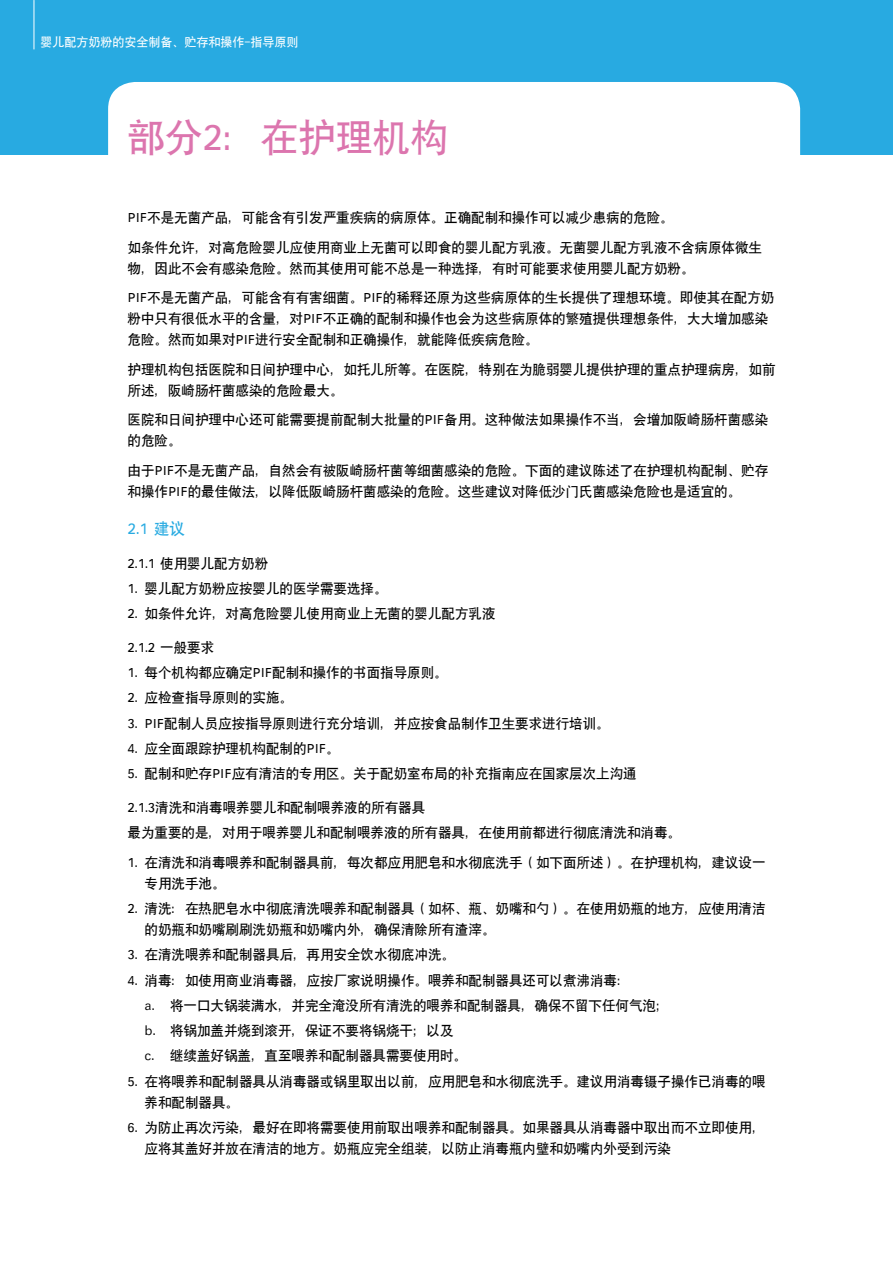
<style>
.page{position:relative;width:893px;height:1263px;background:#fff}
.page>*{position:absolute;margin:0;border:0;box-sizing:border-box;transform-origin:0 0}
.t1{font:37.5px "SIL Hei Med Jian";color:#dc75ae}
.t2{font:15.75px "SIL Hei Med Jian";color:#28aae1}
.t3{font:13.5px/21px "SIL Hei Med Jian";color:#000}
.t4{font:12px "SIL Hei Med Jian";color:#fff}
</style>
<div class="page">
<div style="left:0;top:0;width:893px;height:154px;background:#28aae1"></div>
<hr style="left:34px;top:0;width:1px;height:49px;background:#fff">
<div style="left:108px;top:82px;width:692px;height:107px;background:#fff;border-radius:27px"></div>
<p class="t4" style="left:41px;top:34px;width:259px">婴儿配方奶粉的安全制备、贮存和操作-指导原则</p>
<h1 class="t1" style="left:128px;top:113px;width:322px">部分2：在护理机构</h1>
<p class="t3" style="left:128px;top:202px;width:636px;line-height:29.5px">PIF不是无菌产品，可能含有引发严重疾病的病原体。正确配制和操作可以减少患病的危险。<br>如条件允许，对高危险婴儿应使用商业上无菌可以即食的婴儿配方乳液。无菌婴儿配方乳液不含病原体微生</p>
<p class="t3" style="left:128px;top:252px;width:648px;line-height:29.5px">物，因此不会有感染危险。然而其使用可能不总是一种选择，有时可能要求使用婴儿配方奶粉。<br>PIF不是无菌产品，可能含有有害细菌。PIF的稀释还原为这些病原体的生长提供了理想环境。即使其在配方奶</p>
<p class="t3" style="left:128px;top:307px;width:642px">粉中只有很低水平的含量，对PIF不正确的配制和操作也会为这些病原体的繁殖提供理想条件，大大增加感染危险。然而如果对PIF进行安全配制和正确操作，就能降低疾病危险。</p>
<p class="t3" style="left:128px;top:358px;width:650px">护理机构包括医院和日间护理中心，如托儿所等。在医院，特别在为脆弱婴儿提供护理的重点护理病房，如前所述，阪崎肠杆菌感染的危险最大。</p>
<p class="t3" style="left:128px;top:408px;width:642px">医院和日间护理中心还可能需要提前配制大批量的PIF备用。这种做法如果操作不当，会增加阪崎肠杆菌感染的危险。</p>
<p class="t3" style="left:128px;top:459px;width:642px">由于PIF不是无菌产品，自然会有被阪崎肠杆菌等细菌感染的危险。下面的建议陈述了在护理机构配制、贮存和操作PIF的最佳做法，以降低阪崎肠杆菌感染的危险。这些建议对降低沙门氏菌感染危险也是适宜的。</p>
<p class="t2" style="left:128px;top:518px;width:59px">2.1 建议</p>
<p class="t3" style="left:128px;top:551px;width:142px">2.1.1 使用婴儿配方奶粉</p>
<p class="t3" style="left:128px;top:577px;width:262px">1. 婴儿配方奶粉应按婴儿的医学需要选择。</p>
<p class="t3" style="left:128px;top:602px;width:370px">2. 如条件允许，对高危险婴儿使用商业上无菌的婴儿配方乳液</p>
<p class="t3" style="left:128px;top:636px;width:88px">2.1.2 一般要求</p>
<p class="t3" style="left:128px;top:661px;width:322px">1. 每个机构都应确定PIF配制和操作的书面指导原则。</p>
<p class="t3" style="left:128px;top:686px;width:167px">2. 应检查指导原则的实施。</p>
<p class="t3" style="left:128px;top:712px;width:484px">3. PIF配制人员应按指导原则进行充分培训，并应按食品制作卫生要求进行培训。</p>
<p class="t3" style="left:128px;top:737px;width:214px">4. 应全面跟踪护理机构配制的PIF。</p>
<p class="t3" style="left:128px;top:762px;width:511px">5. 配制和贮存PIF应有清洁的专用区。关于配奶室布局的补充指南应在国家层次上沟通</p>
<p class="t3" style="left:128px;top:794px;width:555px;line-height:25.2px">2.1.3清洗和消毒喂养婴儿和配制喂养液的所有器具<br>最为重要的是，对用于喂养婴儿和配制喂养液的所有器具，在使用前都进行彻底清洗和消毒。</p>
<p class="t3" style="left:145px;top:851px;width:623px;text-indent:-17px">1. 在清洗和消毒喂养和配制器具前，每次都应用肥皂和水彻底洗手（如下面所述）。在护理机构，建议设一专用洗手池。</p>
<p class="t3" style="left:145px;top:897px;width:623px;text-indent:-17px">2. 清洗：在热肥皂水中彻底清洗喂养和配制器具（如杯、瓶、奶嘴和勺）。在使用奶瓶的地方，应使用清洁的奶瓶和奶嘴刷刷洗奶瓶和奶嘴内外，确保清除所有渣滓。</p>
<p class="t3" style="left:128px;top:943px;width:329px">3. 在清洗喂养和配制器具后，再用安全饮水彻底冲洗。</p>
<p class="t3" style="left:145px;top:966px;width:527px;line-height:25.2px;text-indent:-17px">4. 消毒：如使用商业消毒器，应按厂家说明操作。喂养和配制器具还可以煮沸消毒：<br>a. 将一口大锅装满水，并完全淹没所有清洗的喂养和配制器具，确保不留下任何气泡；b. 将锅加盖并烧到滚开，保证不要将锅烧干；以及<br>c. 继续盖好锅盖，直至喂养和配制器具需要使用时。</p>
<p class="t3" style="left:145px;top:1069px;width:623px;text-indent:-17px">5. 在将喂养和配制器具从消毒器或锅里取出以前，应用肥皂和水彻底洗手。建议用消毒镊子操作已消毒的喂养和配制器具。</p>
<p class="t3" style="left:145px;top:1116px;width:623px;text-indent:-17px">6. 为防止再次污染，最好在即将需要使用前取出喂养和配制器具。如果器具从消毒器中取出而不立即使用，应将其盖好并放在清洁的地方。奶瓶应完全组装，以防止消毒瓶内壁和奶嘴内外受到污染</p>
</div>
